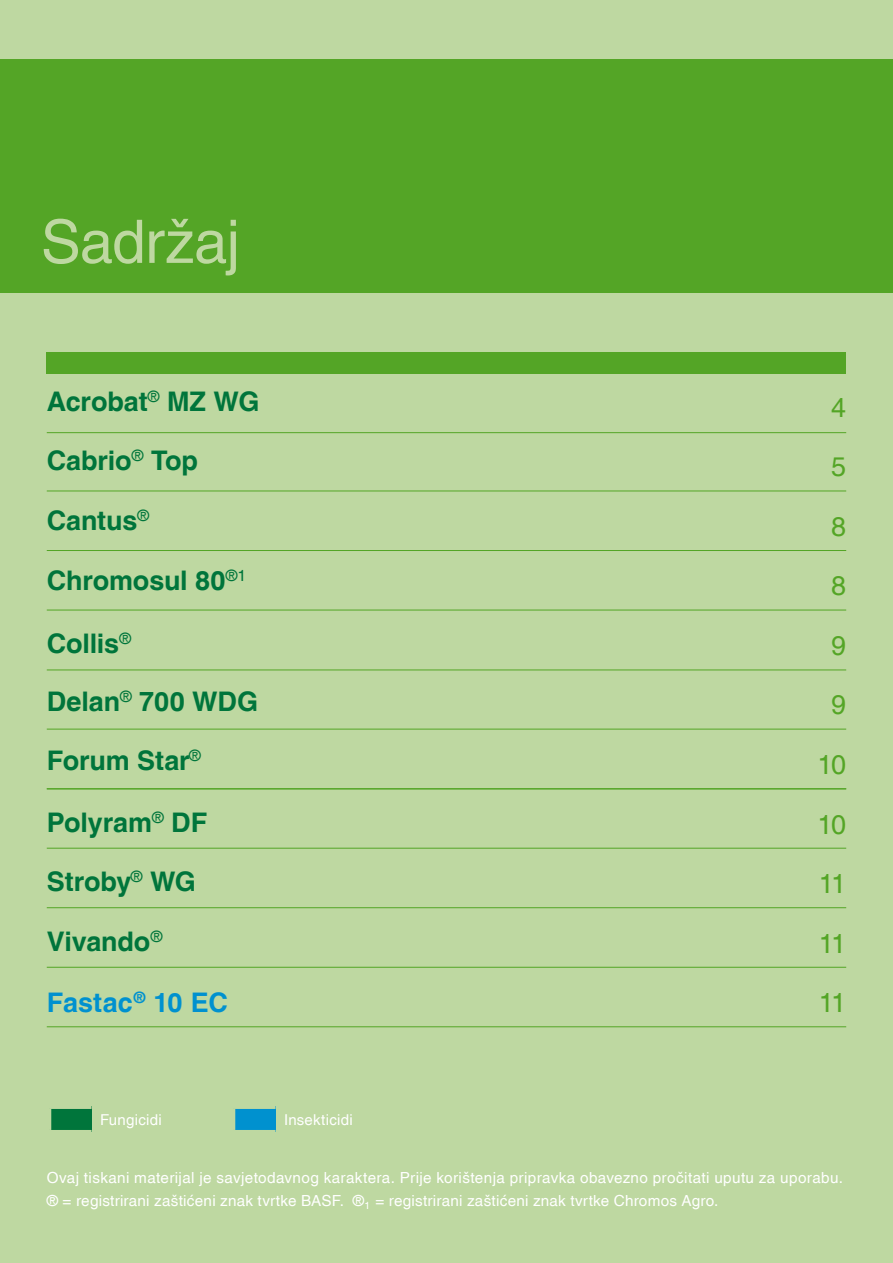
<style>
.page{position:relative;width:893px;height:1263px;background:#bed8a1}
.page>*{position:absolute;margin:0;border:0;box-sizing:border-box;transform-origin:0 0}
.t1{font:60px "Helvetica LT Std Roman HR";letter-spacing:-.015em;color:#bed8a1}
.t2{font:27px/57.3px "Helvetica LT Std Bold HR";letter-spacing:-.005em;color:#00753b}
.t3{font:27px "Helvetica LT Std Roman HR";letter-spacing:-.105em;color:#54a526}
.t4{font:27px "Helvetica LT Std Bold HR";color:#0091cf}
.t5{font:15.3px/22.4px "Helvetica LT Std Roman HR";letter-spacing:.02em;color:#fff}
.t6{font:15px "Helvetica LT Std Roman HR";letter-spacing:.015em;color:#fff}
</style>
<div class="page">
<div style="left:0;top:60px;width:893px;height:233px;background:#54a526"></div>
<div style="left:47px;top:352px;width:799px;height:22px;background:#54a526"></div>
<hr style="left:47px;top:432px;width:799px;height:1px;background:#54a526">
<hr style="left:47px;top:491px;width:799px;height:1px;background:#54a526">
<hr style="left:47px;top:550px;width:799px;height:1px;background:#54a526">
<hr style="left:47px;top:610px;width:799px;height:1px;background:#54a526">
<hr style="left:47px;top:670px;width:799px;height:1px;background:#54a526">
<hr style="left:47px;top:729px;width:799px;height:1px;background:#54a526">
<hr style="left:47px;top:788px;width:799px;height:1px;background:#54a526">
<hr style="left:47px;top:848px;width:799px;height:1px;background:#54a526">
<hr style="left:47px;top:907px;width:799px;height:1px;background:#54a526">
<hr style="left:47px;top:967px;width:799px;height:1px;background:#54a526">
<hr style="left:47px;top:1026px;width:799px;height:1px;background:#54a526">
<hr style="left:47px;top:789px;width:799px;height:1px;background:#54a526">
<div style="left:233px;top:1107px;width:43px;height:25px;background:#0091cf"></div>
<div style="left:231px;top:1104px;width:45px;height:5px;background:#bed8a1"></div>
<hr style="left:231px;top:1109px;width:4px;height:21px;background:#bed8a1">
<hr style="left:231px;top:1130px;width:45px;height:4px;background:#bed8a1">
<div style="left:49px;top:1107px;width:43px;height:25px;background:#00753b"></div>
<div style="left:47px;top:1104px;width:45px;height:5px;background:#bed8a1"></div>
<hr style="left:47px;top:1109px;width:4px;height:21px;background:#bed8a1">
<hr style="left:47px;top:1130px;width:45px;height:4px;background:#bed8a1">
<h1 class="t1" style="left:41px;top:207px;width:201px">Sadržaj</h1>
<h2 class="t2" style="left:47px;top:372px;width:211px">Acrobat<sup>®</sup> MZ WG</h2>
<h2 class="t2" style="left:47px;top:432px;width:153px">Cabrio<sup>®</sup> Top</h2>
<h2 class="t2" style="left:47px;top:491px;width:104px">Cantus<sup>®</sup></h2>
<h2 class="t2" style="left:47px;top:551px;width:201px">Chromosul 80<sup>®1</sup></h2>
<h2 class="t2" style="left:47px;top:615px;width:191px">Collis<sup>®<br></sup>Delan<sup>®</sup> 700 WDG</h2>
<h2 class="t2" style="left:47px;top:732px;width:156px">Forum Star<sup>®</sup></h2>
<h2 class="t2" style="left:47px;top:793px;width:162px">Polyram<sup>®</sup> DF</h2>
<h2 class="t2" style="left:47px;top:853px;width:148px">Stroby<sup>®</sup> WG</h2>
<h2 class="t2" style="left:47px;top:912px;width:117px">Vivando<sup>®</sup></h2>
<h2 class="t4" style="left:47px;top:986px;width:183px">Fastac<sup>®</sup> 10 EC</h2>
<p class="t6" style="left:100px;top:1111px;width:63px">Fungicidi</p>
<p class="t6" style="left:284px;top:1111px;width:70px">Insekticidi</p>
<h2 class="t3" style="left:831px;top:392px;width:17px">4</h2>
<h2 class="t3" style="left:831px;top:451px;width:17px">5</h2>
<h2 class="t3" style="left:831px;top:511px;width:17px">8</h2>
<h2 class="t3" style="left:831px;top:570px;width:17px">8</h2>
<h2 class="t3" style="left:831px;top:630px;width:17px">9</h2>
<h2 class="t3" style="left:831px;top:689px;width:17px">9</h2>
<h2 class="t3" style="left:817px;top:749px;width:30px">10</h2>
<h2 class="t3" style="left:817px;top:808px;width:30px">10</h2>
<h2 class="t3" style="left:819px;top:868px;width:29px">11</h2>
<h2 class="t3" style="left:819px;top:927px;width:29px">11</h2>
<h2 class="t3" style="left:819px;top:987px;width:29px">11</h2>
<p class="t5" style="left:47px;top:1167px;width:798px">Ovaj tiskani materijal je savjetodavnog karaktera. Prije korištenja pripravka obavezno pročitati uputu za uporabu. ® = registrirani zaštićeni znak tvrtke BASF. ®<sub>1</sub> = registrirani zaštićeni znak tvrtke Chromos Agro.</p>
</div>
